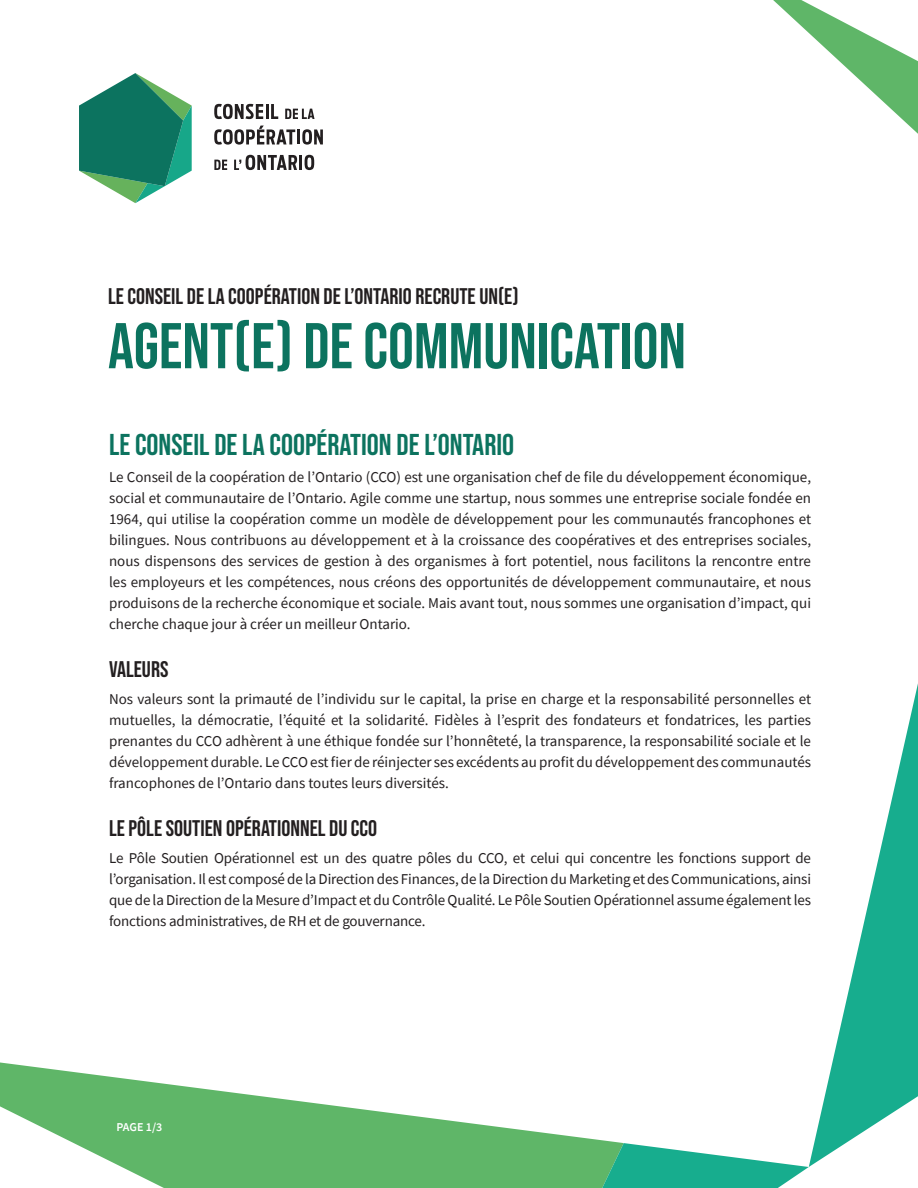
<style>
.page{position:relative;width:918px;height:1188px;background:#fff}
.page>*{position:absolute;margin:0;border:0;box-sizing:border-box;transform-origin:0 0}
.t1{font:64.5px "Bebas Neue";color:#0c735f}
.t2{font:30px "Bebas Neue";color:#0c735f}
.t3{font:22.5px "Bebas Neue";color:#231f20}
.t4{font:15px/21px "Source Sans Pro";color:#231f20;text-align:justify}
.t5{font:600 12px "Source Sans Pro";color:#fff}
</style>
<div class="page">
<svg style="left:0;top:1062px;width:623px;height:126px;fill:#5fb668"></svg>
<svg style="left:809px;top:683px;width:109px;height:484px"></svg>
<svg style="left:602px;top:1143px;width:207px;height:45px"></svg>
<svg style="left:773px;top:0;width:145px;height:134px"></svg>
<svg style="left:214px;top:104px;width:64px;height:15px"></svg>
<svg style="left:285px;top:109px;width:30px;height:10px"></svg>
<svg style="left:214px;top:126px;width:81px;height:19px"></svg>
<hr style="left:297px;top:129px;width:3px;height:15px;background:#231f20">
<svg style="left:302px;top:129px;width:21px;height:16px"></svg>
<svg style="left:214px;top:160px;width:13px;height:10px"></svg>
<svg style="left:234px;top:155px;width:63px;height:15px"></svg>
<hr style="left:299px;top:155px;width:3px;height:15px;background:#231f20">
<svg style="left:305px;top:155px;width:9px;height:15px"></svg>
<svg style="left:79px;top:73px;width:113px;height:130px"></svg>
<h3 class="t3" style="left:108px;top:283px;width:412px">LE CONSEIL DE LA COOPÉRATION DE L’ONTARIO RECRUTE UN(E)</h3>
<h1 class="t1" style="left:108px;top:309px;width:579px">AGENT(E) DE COMMUNICATION</h1>
<h2 class="t2" style="left:109px;top:427px;width:407px">LE CONSEIL DE LA COOPÉRATION DE L’ONTARIO</h2>
<p class="t4" style="left:109px;top:467px;width:704px">Le Conseil de la coopération de l’Ontario (CCO) est une organisation chef de file du développement économique, social et communautaire de l’Ontario. Agile comme une startup, nous sommes une entreprise sociale fondée en 1964, qui utilise la coopération comme un modèle de développement pour les communautés francophones et bilingues. Nous contribuons au développement et à la croissance des coopératives et des entreprises sociales, nous dispensons des services de gestion à des organismes à fort potentiel, nous facilitons la rencontre entre les employeurs et les compétences, nous créons des opportunités de développement communautaire, et nous produisons de la recherche économique et sociale. Mais avant tout, nous sommes une organisation d’impact, qui cherche chaque jour à créer un meilleur Ontario.</p>
<h3 class="t3" style="left:109px;top:656px;width:61px">VALEURS</h3>
<p class="t4" style="left:109px;top:689px;width:704px">Nos valeurs sont la primauté de l’individu sur le capital, la prise en charge et la responsabilité personnelles et mutuelles, la démocratie, l’équité et la solidarité. Fidèles à l’esprit des fondateurs et fondatrices, les parties prenantes du CCO adhèrent à une éthique fondée sur l’honnêteté, la transparence, la responsabilité sociale et le développement durable. Le CCO est fier de réinjecter ses excédents au profit du développement des communautés francophones de l’Ontario dans toutes leurs diversités.</p>
<h3 class="t3" style="left:109px;top:815px;width:270px">LE PÔLE SOUTIEN OPÉRATIONNEL DU CCO</h3>
<p class="t4" style="left:109px;top:848px;width:704px">Le Pôle Soutien Opérationnel est un des quatre pôles du CCO, et celui qui concentre les fonctions support de l’organisation. Il est composé de la Direction des Finances, de la Direction du Marketing et des Communications, ainsi que de la Direction de la Mesure d’Impact et du Contrôle Qualité. Le Pôle Soutien Opérationnel assume également les fonctions administratives, de RH et de gouvernance.</p>
<p class="t5" style="left:117px;top:1119px;width:47px">PAGE 1/3</p>
</div>
